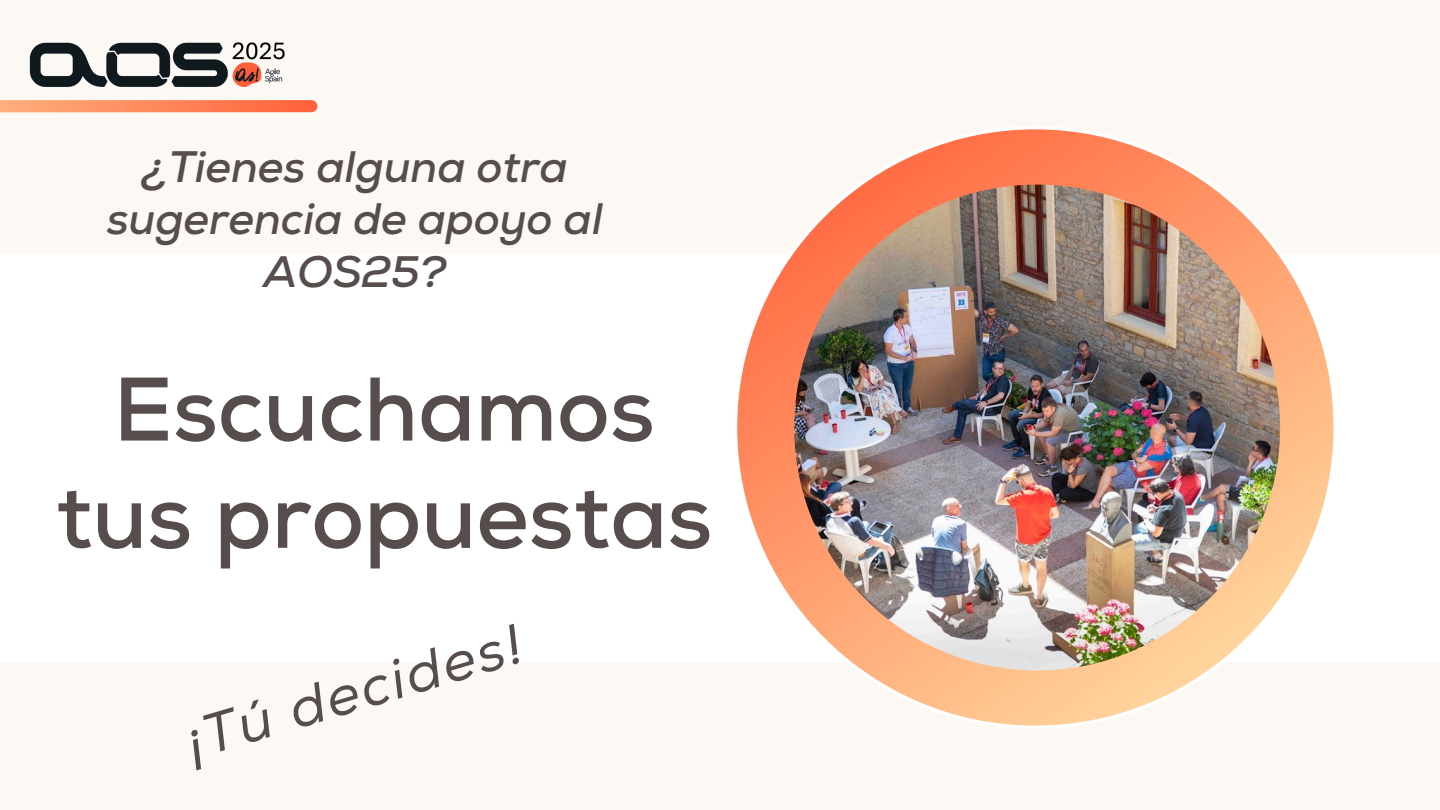
<style>
.page{position:relative;width:1440px;height:810px;background:#fcf9f5}
.page>*{position:absolute;margin:0;border:0;box-sizing:border-box;transform-origin:0 0}
.t1{font:700 90px/107.2px "Nexa";color:#564d4c;text-align:center}
.t2{font:italic 55.8px "Nexa";color:#564d4c}
.t3{font:italic 700 44px/52.5px "Nexa";color:#564d4c;text-align:center}
</style>
<div class="page">
<div style="left:0;top:255px;width:1440px;height:407px;background:#fff"></div>
<svg style="left:737px;top:129px;width:597px;height:597px"></svg>
<img style="left:794px;top:185px;width:486px;height:485px;border-radius:50%">
<svg style="left:0;top:100px;width:317px;height:12px;background:#fe895d"></svg>
<img style="left:29px;top:42px;width:256px;height:46px">
<p class="t3" style="left:107px;top:142px;width:498px">¿Tienes alguna otra sugerencia de apoyo al<br>AOS25?</p>
<p class="t1" style="left:56px;top:359px;width:658px">Escuchamos tus propuestas</p>
<p class="t2" style="left:179px;top:711px;width:348px;rotate:-17deg">¡Tú decides!</p>
</div>
